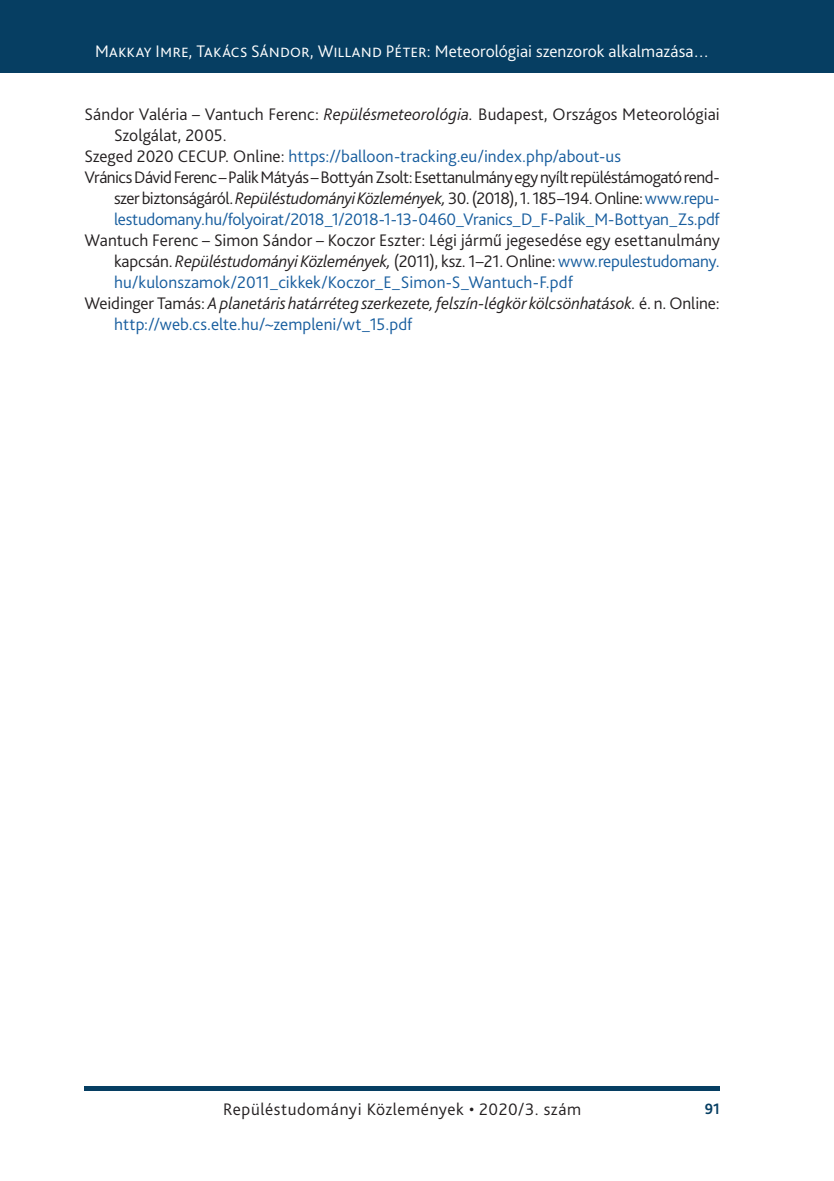
<style>
.page{position:relative;width:834px;height:1181px;background:#fff}
.page>*{position:absolute;margin:0;border:0;box-sizing:border-box;transform-origin:0 0}
._6__Bibliography_ite{font:300 17.5px/21px "Bliss Pro";letter-spacing:-.005em;color:#231f20;text-align:justify}
._6__Bibliography_ite-2{font:italic 300 17.5px/21px "Bliss Pro";letter-spacing:-.005em;color:#231f20}
.t1{font:300 17.5px "Bliss Pro";letter-spacing:.01em;color:#fff}
._6__Bibliography_ite-3{font:300 17.5px "Bliss Pro";color:#175d9e}
._6__Bibliography_ite-4{font:300 17.5px "Bliss Pro";letter-spacing:.03em;color:#231f20}
.t2{font:700 15.75px "Bliss Pro";color:#063e62;scale:.95 1}
.s1{font-style:italic}
.s2{color:#231f20}
.s3{color:#175d9e}
.s4{font-style:normal}
.s5{font-style:normal;color:#175d9e}
</style>
<div class="page">
<div style="left:0;top:0;width:833px;height:73px;background:#063e62"></div>
<div style="left:84px;top:1086px;width:635px;height:5px;background:#063e62"></div>
<p class="t1" style="left:95px;top:41px;width:615px">Makkay Imre, Takács Sándor, Willand Péter: Meteorológiai szenzorok alkalmazása…</p>
<p class="_6__Bibliography_ite" style="left:114px;top:103px;width:607px;text-indent:-30px">Sándor Valéria – Vantuch Ferenc: <span class="s1">Repülésmeteorológia.</span> Budapest, Országos Meteorológiai<br>Szolgálat, 2005.</p>
<p class="_6__Bibliography_ite-3" style="left:84px;top:146px;width:538px"><span class="s2">Szeged 2020 CECUP. Online:</span> https://balloon-tracking.eu/index.php/about-us</p>
<p class="_6__Bibliography_ite" style="left:114px;top:166px;width:607px;text-indent:-30px">Vránics Dávid Ferenc–Palik Mátyás–Bottyán Zsolt: Esettanulmány egy nyílt repüléstámogató rend&shy;szer biztonságáról. <span class="s1">Repüléstudományi Közlemények,</span>30.(2018), 1. 185–194.Online: <span class="s3">www.repu&shy;lestudomany.hu/folyoirat/2018_1/2018-1-13-0460_Vranics_D_F-Palik_M-Bottyan_Zs.pdf</span></p>
<p class="_6__Bibliography_ite" style="left:114px;top:229px;width:607px;text-indent:-30px">Wantuch Ferenc – Simon Sándor – Koczor Eszter: Légi jármű jegesedése egy esettanulmány kapcsán. <span class="s1">Repüléstudományi Közlemények,</span> (2011), ksz. 1–21. Online: <span class="s3">www.repulestudomany. hu/kulonszamok/2011_cikkek/Koczor_E_Simon-S_Wantuch-F.pdf</span></p>
<p class="_6__Bibliography_ite-2" style="left:114px;top:292px;width:607px;text-indent:-30px"><span class="s4">Weidinger Tamás:</span> Aplanetáris határréteg szerkezete, felszín-légkör kölcsönhatások. <span class="s4">é. n. Online: </span><span class="s5">http://web.cs.elte.hu/~zempleni/wt_15.pdf</span></p>
<p class="_6__Bibliography_ite-4" style="left:223px;top:1098px;width:359px">Repüléstudományi Közlemények • 2020/3. szám</p>
<p class="t2" style="left:704px;top:1099px;width:17px">91</p>
</div>
